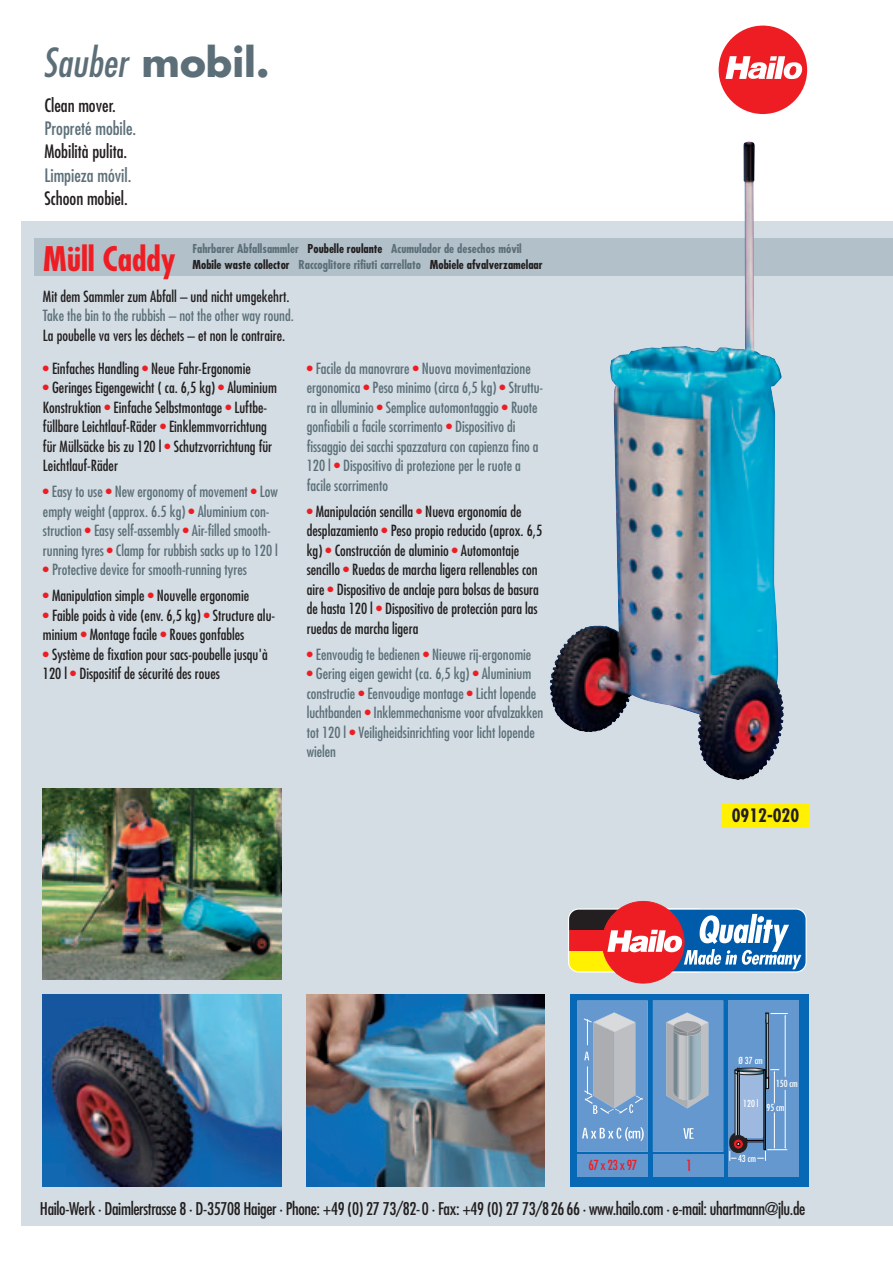
<style>
.page{position:relative;width:893px;height:1263px;background:#fff}
.page>*{position:absolute;margin:0;border:0;box-sizing:border-box;transform-origin:0 0}
.t1{font:italic condensed 39px "Futura";letter-spacing:.01em;color:#5c6f78}
.t2{font:700 condensed 33px "Futura";color:#ee1d23}
.t3{font:condensed 18px "Futura";color:#231f20}
.t4{font:condensed 18px "Futura";color:#5c6f78}
.t5{font:700 condensed 18px "Futura";color:#231f20}
.t6{font:condensed 17.1px "Futura";letter-spacing:-.02em;color:#231f20}
.t7{font:condensed 15px/19.5px "Futura";color:#231f20}
.t8{font:condensed 15px/19.5px "Futura";color:#5c6f78}
.t9{font:condensed 15px "Futura";color:#ee1d23}
.t10{font:condensed 13.5px "Futura";color:#ee1d23}
.t11{font:700 condensed 12px/16.5px "Futura";color:#5c6f78}
.t12{font:condensed 9.45px "Futura";color:#fff}
.s1{font-weight:700;font-style:normal;font-stretch:normal}
.s2{color:#231f20}
.s3{color:#ee1d23}
</style>
<div class="page">
<div style="left:22px;top:221px;width:870px;height:1005px;background:#d3dde3"></div>
<div style="left:568px;top:909px;width:93px;height:21px;background:#231f20"></div>
<div style="left:568px;top:930px;width:93px;height:21px;background:#ee1d23"></div>
<div style="left:568px;top:951px;width:93px;height:21px;background:#fff101"></div>
<div style="left:568px;top:908px;width:140px;height:65px;border:1px solid #fff;border-radius:10px"></div>
<div style="left:647px;top:908px;width:159px;height:65px;background:#015bab;border:1px solid #fff;border-radius:10px"></div>
<div style="left:602px;top:901px;width:82px;height:82px;background:#ee1d23;border:1px solid #ee1d23;border-radius:50%"></div>
<svg style="left:606px;top:914px;width:195px;height:55px"></svg>
<div style="left:34px;top:238px;width:858px;height:38px;background:#b1c0c9"></div>
<img style="left:551px;top:141px;width:232px;height:639px">
<img style="left:43px;top:995px;width:238px;height:191px">
<img style="left:307px;top:995px;width:238px;height:191px">
<div style="left:722px;top:805px;width:86px;height:22px;background:#fff101"></div>
<svg style="left:570px;top:995px;width:238px;height:191px;background:#0d6cb6"></svg>
<div style="left:728px;top:1001px;width:70px;height:176px;background:#6698d0"></div>
<div style="left:577px;top:1154px;width:70px;height:23px;background:#6698d0"></div>
<div style="left:653px;top:1154px;width:70px;height:23px;background:#6698d0"></div>
<svg style="left:577px;top:1001px;width:70px;height:151px;background:#89a8cb"></svg>
<svg style="left:653px;top:1001px;width:70px;height:151px;background:#7ea1c8"></svg>
<svg style="left:729px;top:1012px;width:58px;height:149px"></svg>
<img style="left:43px;top:788px;width:238px;height:192px">
<div style="left:719px;top:26px;width:87px;height:87px;background:#ee1d23;border-radius:50%"></div>
<div style="left:718px;top:26px;width:89px;height:88px;border:2px solid #ee1d23;border-radius:50%"></div>
<svg style="left:725px;top:56px;width:79px;height:23px"></svg>
<h1 class="t1" style="left:43px;top:44px;width:228px">Sauber <span class="s1">mobil.</span></h1>
<p class="t3" style="left:44px;top:97px;width:73px">Clean mover.</p>
<p class="t4" style="left:44px;top:120px;width:93px">Propreté mobile.</p>
<p class="t3" style="left:44px;top:143px;width:84px">Mobilità pulita.</p>
<p class="t4" style="left:44px;top:167px;width:88px">Limpieza móvil.</p>
<p class="t3" style="left:44px;top:190px;width:85px">Schoon mobiel.</p>
<h2 class="t2" style="left:43px;top:244px;width:134px">Müll Caddy</h2>
<p class="t11" style="left:192px;top:241px;width:351px">Fahrbarer Abfallsammler <span class="s2">Poubelle roulante</span> Acumulador de desechos móvil<br><span class="s2">Mobile waste collector</span> Raccoglitore rifiuti carrellato <span class="s2">Mobiele afvalverzamelaar</span></p>
<p class="t7" style="left:43px;top:287px;width:248px">Mit dem Sammler zum Abfall – und nicht umgekehrt.</p>
<p class="t8" style="left:43px;top:307px;width:252px">Take the bin to the rubbish – not the other way round.</p>
<p class="t7" style="left:43px;top:327px;width:244px">La poubelle va vers les déchets – et non le contraire.</p>
<p class="t7" style="left:43px;top:360px;width:209px"><span class="s3">•</span> Einfaches Handling <span class="s3">•</span> Neue Fahr-Ergonomie</p>
<p class="t7" style="left:43px;top:379px;width:235px"><span class="s3">•</span> Geringes Eigengewicht ( ca. 6,5 kg) <span class="s3">•</span> Aluminium Konstruktion <span class="s3">•</span> Einfache Selbstmontage <span class="s3">•</span> Luftbe&shy;füllbare Leichtlauf-Räder <span class="s3">•</span> Einklemmvorrichtung für Müllsäcke bis zu 120 l <span class="s3">•</span> Schutzvorrichtung für Leichtlauf-Räder</p>
<p class="t8" style="left:43px;top:483px;width:236px"><span class="s3">•</span> Easy to use <span class="s3">•</span> New ergonomy of movement <span class="s3">•</span> Low empty weight (approx. 6.5 kg) <span class="s3">•</span> Aluminium con&shy;struction <span class="s3">•</span> Easy self-assembly <span class="s3">•</span> Air-filled smooth&shy;running tyres <span class="s3">•</span> Clamp for rubbish sacks up to 120 l</p>
<p class="t8" style="left:43px;top:561px;width:205px"><span class="s3">•</span> Protective device for smooth-running tyres</p>
<p class="t7" style="left:43px;top:587px;width:208px"><span class="s3">•</span> Manipulation simple <span class="s3">•</span> Nouvelle ergonomie</p>
<p class="t7" style="left:43px;top:607px;width:234px"><span class="s3">•</span> Faible poids à vide (env. 6,5 kg) <span class="s3">•</span> Structure alu&shy;minium <span class="s3">•</span> Montage facile <span class="s3">•</span> Roues gonfables</p>
<p class="t7" style="left:43px;top:646px;width:226px"><span class="s3">•</span> Système de fixation pour sacs-poubelle jusqu'à<br>120 l <span class="s3">•</span> Dispositif de sécurité des roues</p>
<p class="t8" style="left:307px;top:360px;width:238px"><span class="s3">•</span> Facile da manovrare <span class="s3">•</span> Nuova movimentazione ergonomica <span class="s3">•</span> Peso minimo (circa 6,5 kg) <span class="s3">•</span> Struttu&shy;ra in alluminio <span class="s3">•</span> Semplice automontaggio <span class="s3">•</span> Ruote gonfiabili a facile scorrimento <span class="s3">•</span> Dispositivo di fissaggio dei sacchi spazzatura con capienza fino a 120 l <span class="s3">•</span> Dispositivo di protezione per le ruote a facile scorrimento</p>
<p class="t7" style="left:307px;top:503px;width:237px"><span class="s3">•</span> Manipulación sencilla <span class="s3">•</span> Nueva ergonomía de desplazamiento <span class="s3">•</span> Peso propio reducido (aprox. 6,5 kg) <span class="s3">•</span> Construcción de aluminio <span class="s3">•</span> Automontaje sencillo <span class="s3">•</span> Ruedas de marcha ligera rellenables con aire <span class="s3">•</span> Dispositivo de anclaje para bolsas de basura de hasta 120 l <span class="s3">•</span> Dispositivo de protección para las ruedas de marcha ligera</p>
<p class="t8" style="left:307px;top:646px;width:226px"><span class="s3">•</span> Eenvoudig te bedienen <span class="s3">•</span> Nieuwe rij-ergonomie</p>
<p class="t8" style="left:307px;top:665px;width:238px"><span class="s3">•</span> Gering eigen gewicht (ca. 6,5 kg) <span class="s3">•</span> Aluminium constructie <span class="s3">•</span> Eenvoudige montage <span class="s3">•</span> Licht lopende luchtbanden <span class="s3">•</span> Inklemmechanisme voor afvalzakken tot 120 l <span class="s3">•</span> Veiligheidsinrichting voor licht lopende wielen</p>
<p class="t5" style="left:731px;top:808px;width:69px">0912-020</p>
<p class="t10" style="left:588px;top:1159px;width:50px">67 x 23 x 97</p>
<p class="t9" style="left:686px;top:1159px;width:8px">1</p>
<p class="t12" style="left:738px;top:1057px;width:26px">Ø 37 cm</p>
<p class="t12" style="left:743px;top:1101px;width:43px">120 l 95 cm</p>
<p class="t12" style="left:776px;top:1079px;width:23px">150 cm</p>
<p class="t12" style="left:738px;top:1154px;width:19px">43 cm</p>
<p class="t6" style="left:40px;top:1201px;width:767px">Hailo-Werk · Daimlerstrasse 8 · D-35708 Haiger · Phone: +49 (0) 27 73/82- 0 · Fax: +49 (0) 27 73/8 26 66 · www.hailo.com · e-mail: uhartmann@jlu.de</p>
</div>
